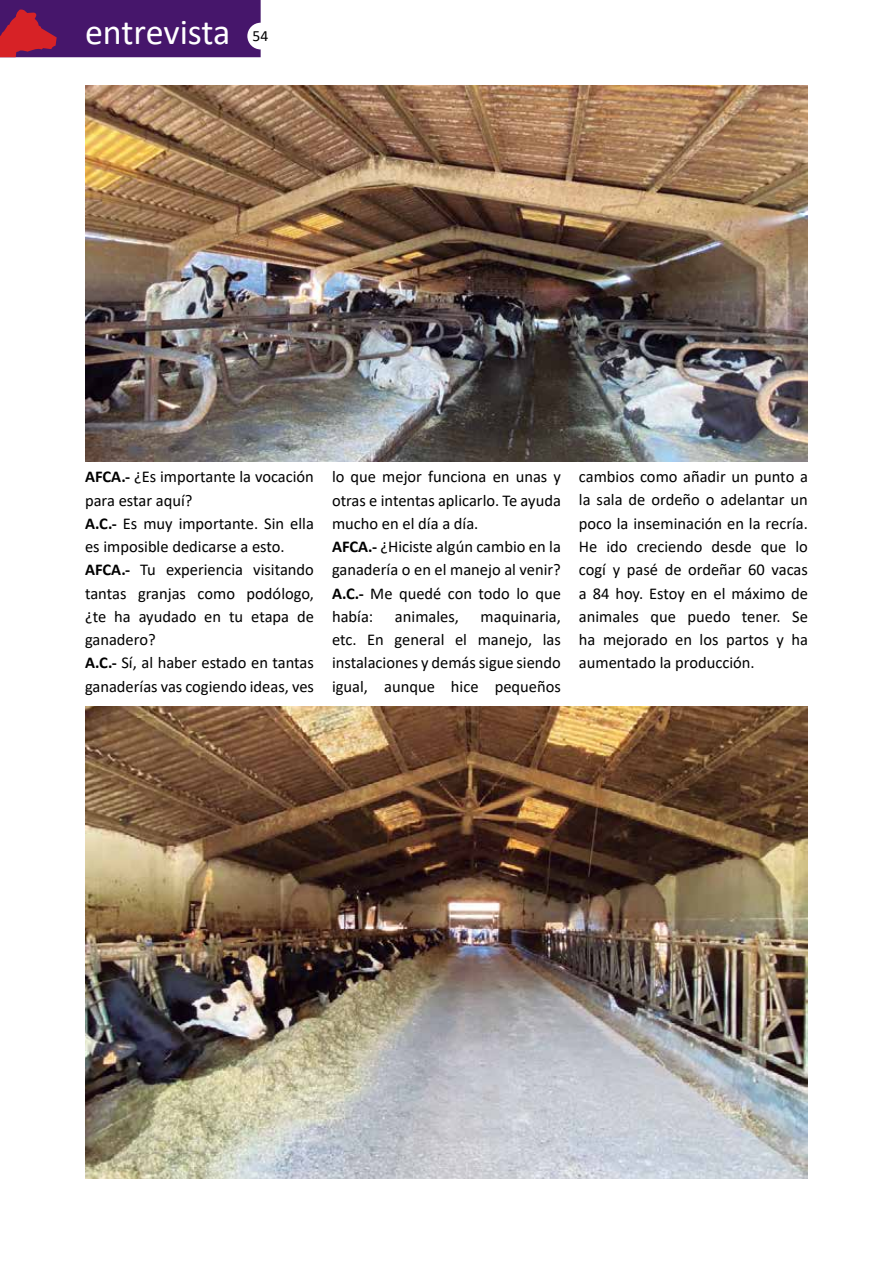
<style>
.page{position:relative;width:893px;height:1263px;background:#fff}
.page>*{position:absolute;margin:0;border:0;box-sizing:border-box;transform-origin:0 0}
.t1{font:36px "Calibri";letter-spacing:-.005em;color:#fff}
.t2{font:16.5px/23.2px "Calibri";color:#000}
.t3{font:15.6px "Calibri";color:#000}
.s1{font-weight:700}
</style>
<div class="page">
<div style="left:0;top:0;width:261px;height:57px;background:#46166b"></div>
<svg style="left:0;top:9px;width:57px;height:48px"></svg>
<div style="left:247px;top:23px;width:27px;height:26px;background:#fff;border-radius:50%"></div>
<img style="left:85px;top:85px;width:723px;height:376px">
<img style="left:85px;top:707px;width:723px;height:471px">
<h1 class="t1" style="left:85px;top:7px;width:147px">entrevista</h1>
<p class="t3" style="left:253px;top:25px;width:17px">54</p>
<p class="t2" style="left:85px;top:465px;width:230px"><span class="s1">AFCA.-</span> ¿Es importante la vocación para estar aquí?<br><span class="s1">A.C.-</span> Es muy importante. Sin ella es imposible dedicarse a esto.<br><span class="s1">AFCA.-</span> Tu experiencia visitando tantas granjas como podólogo, ¿te ha ayudado en tu etapa de ganadero?<br><span class="s1">A.C.-</span> Sí, al haber estado en tantas ganaderías vas cogiendo ideas, ves</p>
<p class="t2" style="left:332px;top:465px;width:230px">lo que mejor funciona en unas y otras e intentas aplicarlo. Te ayuda mucho en el día a día.<br><span class="s1">AFCA.-</span> ¿Hiciste algún cambio en la ganadería o en el manejo al venir?<br><span class="s1">A.C.-</span> Me quedé con todo lo que había:</p>
<p class="t2" style="left:395px;top:604px;width:66px">animales,</p>
<p class="t2" style="left:332px;top:604px;width:230px;text-align:justify;text-indent:149px">maquinaria, etc. En general el manejo, las instalaciones y demás sigue siendo igual, aunque hice pequeños</p>
<p class="t2" style="left:579px;top:465px;width:230px;text-align:justify">cambios como añadir un punto a la sala de ordeño o adelantar un poco la inseminación en la recría.<br>He ido creciendo desde que lo cogí y pasé de ordeñar 60 vacas a 84 hoy. Estoy en el máximo de animales que puedo tener. Se ha mejorado en los partos y ha aumentado la producción.</p>
</div>
